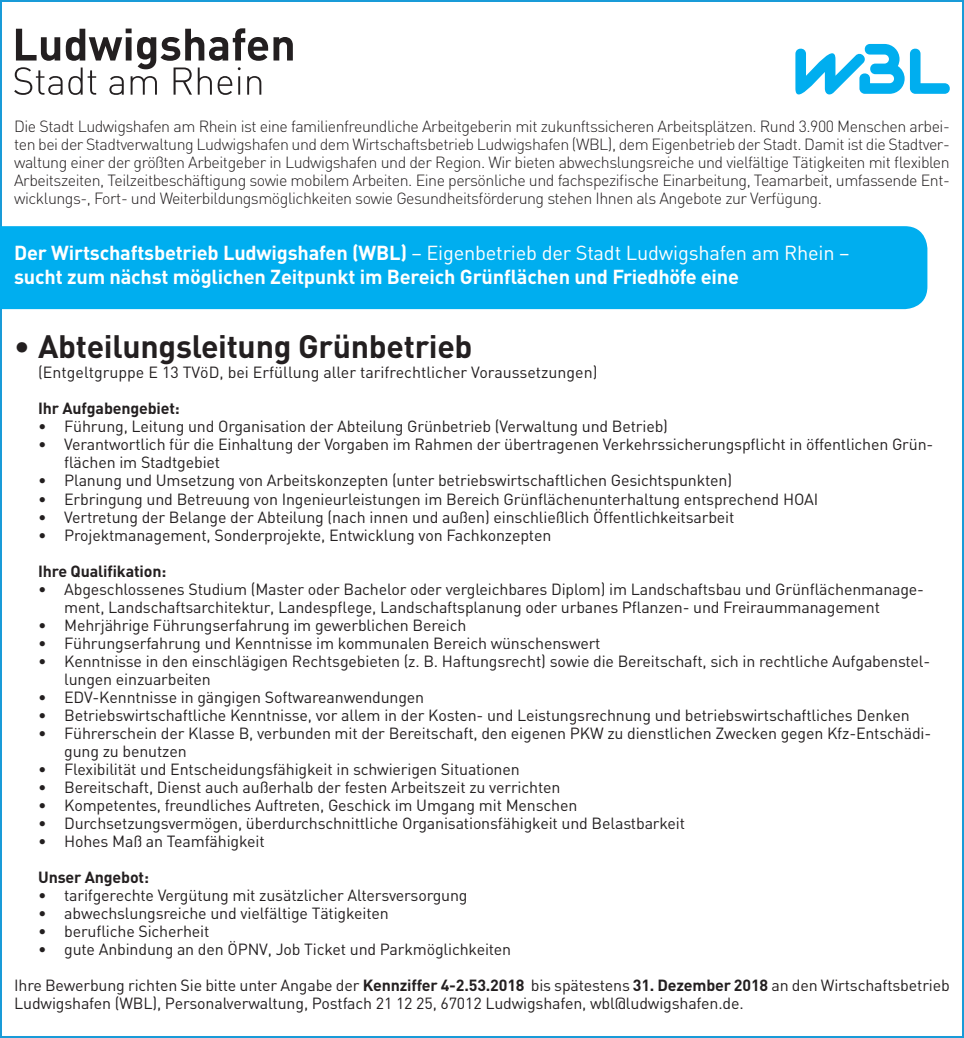
<style>
.page{position:relative;width:964px;height:1038px;background:#fff}
.page>*{position:absolute;margin:0;border:0;box-sizing:border-box;transform-origin:0 0}
.t1{font:700 32px "DIN";letter-spacing:-.01em;color:#231f20}
.t2{font:700 20px/24px "DIN";letter-spacing:-.01em;color:#fff}
.t3{font:16px/18px "DIN";letter-spacing:-.01em;color:#231f20}
.t4{font:300 16px/18px "DIN";letter-spacing:-.03em;color:#231f20;text-align:justify}
.t5{font:700 16px "DIN";letter-spacing:-.01em;color:#231f20}
.s1{font-weight:400}
.s2{font-weight:700}
</style>
<div class="page">
<svg style="left:910px;top:48px;width:40px;height:46px"></svg>
<svg style="left:795px;top:43px;width:109px;height:52px"></svg>
<svg style="left:14px;top:28px;width:279px;height:67px"></svg>
<div style="left:0;top:226px;width:927px;height:83px;background:#00aeef"></div>
<p class="t4" style="left:14px;top:117px;width:937px">Die Stadt Ludwigshafen am Rhein ist eine familienfreundliche Arbeitgeberin mit zukunftssicheren Arbeitsplätzen. Rund 3.900 Menschen arbei&shy;ten bei der Stadtverwaltung Ludwigshafen und dem Wirtschaftsbetrieb Ludwigshafen (WBL), dem Eigenbetrieb der Stadt. Damit ist die Stadtver&shy;waltung einer der größten Arbeitgeber in Ludwigshafen und der Region. Wir bieten abwechslungsreiche und vielfältige Tätigkeiten mit flexiblen Arbeitszeiten, Teilzeitbeschäftigung sowie mobilem Arbeiten. Eine persönliche und fachspezifische Einarbeitung, Teamarbeit, umfassende Ent&shy;wicklungs-, Fort- und Weiterbildungsmöglichkeiten sowie Gesundheitsförderung stehen Ihnen als Angebote zur Verfügung.</p>
<p class="t2" style="left:14px;top:239px;width:837px">Der Wirtschaftsbetrieb Ludwigshafen (WBL) <span class="s1">– Eigenbetrieb der Stadt Ludwigshafen am Rhein – </span>sucht zum nächst möglichen Zeitpunkt im Bereich Grünflächen und Friedhöfe eine</p>
<h1 class="t1" style="left:14px;top:326px;width:460px">• Abteilungsleitung Grünbetrieb</h1>
<p class="t3" style="left:38px;top:363px;width:561px">(Entgeltgruppe E 13 TVöD, bei Erfüllung aller tarifrechtlicher Voraussetzungen)</p>
<p class="t5" style="left:38px;top:398px;width:143px">Ihr Aufgabengebiet:</p>
<p class="t3" style="left:38px;top:417px;width:631px">• Führung, Leitung und Organisation der Abteilung Grünbetrieb (Verwaltung und Betrieb)</p>
<p class="t3" style="left:64px;top:435px;width:870px;text-indent:-26px">• Verantwortlich für die Einhaltung der Vorgaben im Rahmen der übertragenen Verkehrssicherungspflicht in öffentlichen Grün&shy;flächen im Stadtgebiet</p>
<p class="t3" style="left:38px;top:471px;width:695px">• Planung und Umsetzung von Arbeitskonzepten (unter betriebswirtschaftlichen Gesichtspunkten)</p>
<p class="t3" style="left:38px;top:489px;width:781px">• Erbringung und Betreuung von Ingenieurleistungen im Bereich Grünflächenunterhaltung entsprechend HOAI</p>
<p class="t3" style="left:38px;top:507px;width:698px">• Vertretung der Belange der Abteilung (nach innen und außen) einschließlich Öffentlichkeitsarbeit</p>
<p class="t3" style="left:38px;top:525px;width:515px">• Projektmanagement, Sonderprojekte, Entwicklung von Fachkonzepten</p>
<p class="t5" style="left:38px;top:560px;width:130px">Ihre Qualifikation:</p>
<p class="t3" style="left:64px;top:579px;width:861px;text-indent:-26px">• Abgeschlossenes Studium (Master oder Bachelor oder vergleichbares Diplom) im Landschaftsbau und Grünflächenmanage&shy;ment, Landschaftsarchitektur, Landespflege, Landschaftsplanung oder urbanes Pflanzen- und Freiraummanagement</p>
<p class="t3" style="left:38px;top:615px;width:430px">• Mehrjährige Führungserfahrung im gewerblichen Bereich</p>
<p class="t3" style="left:38px;top:633px;width:564px">• Führungserfahrung und Kenntnisse im kommunalen Bereich wünschenswert</p>
<p class="t3" style="left:64px;top:651px;width:867px;text-indent:-26px">• Kenntnisse in den einschlägigen Rechtsgebieten (z. B. Haftungsrecht) sowie die Bereitschaft, sich in rechtliche Aufgabenstel&shy;lungen einzuarbeiten</p>
<p class="t3" style="left:38px;top:687px;width:387px">• EDV-Kenntnisse in gängigen Softwareanwendungen</p>
<p class="t3" style="left:38px;top:705px;width:873px">• Betriebswirtschaftliche Kenntnisse, vor allem in der Kosten- und Leistungsrechnung und betriebswirtschaftliches Denken</p>
<p class="t3" style="left:64px;top:723px;width:868px;text-indent:-26px">• Führerschein der Klasse B, verbunden mit der Bereitschaft, den eigenen PKW zu dienstlichen Zwecken gegen Kfz-Entschädi&shy;gung zu benutzen</p>
<p class="t3" style="left:38px;top:759px;width:483px">• Flexibilität und Entscheidungsfähigkeit in schwierigen Situationen</p>
<p class="t3" style="left:38px;top:777px;width:524px">• Bereitschaft, Dienst auch außerhalb der festen Arbeitszeit zu verrichten</p>
<p class="t3" style="left:38px;top:795px;width:541px">• Kompetentes, freundliches Auftreten, Geschick im Umgang mit Menschen</p>
<p class="t3" style="left:38px;top:813px;width:648px">• Durchsetzungsvermögen, überdurchschnittliche Organisationsfähigkeit und Belastbarkeit</p>
<p class="t3" style="left:38px;top:831px;width:228px">• Hohes Maß an Teamfähigkeit</p>
<p class="t5" style="left:38px;top:866px;width:112px">Unser Angebot:</p>
<p class="t3" style="left:38px;top:885px;width:431px">• tarifgerechte Vergütung mit zusätzlicher Altersversorgung</p>
<p class="t3" style="left:38px;top:903px;width:352px">• abwechslungsreiche und vielfältige Tätigkeiten</p>
<p class="t3" style="left:38px;top:921px;width:173px">• berufliche Sicherheit</p>
<p class="t3" style="left:38px;top:939px;width:475px">• gute Anbindung an den ÖPNV, Job Ticket und Parkmöglichkeiten</p>
<p class="t3" style="left:14px;top:975px;width:937px">Ihre Bewerbung richten Sie bitte unter Angabe der <span class="s2">Kennziffer 4-2.53.2018</span> bis spätestens <span class="s2">31. Dezember 2018</span> an den Wirtschaftsbetrieb<br>Ludwigshafen (WBL), Personalverwaltung, Postfach 21 12 25, 67012 Ludwigshafen, wbl@ludwigshafen.de.</p>
</div>
